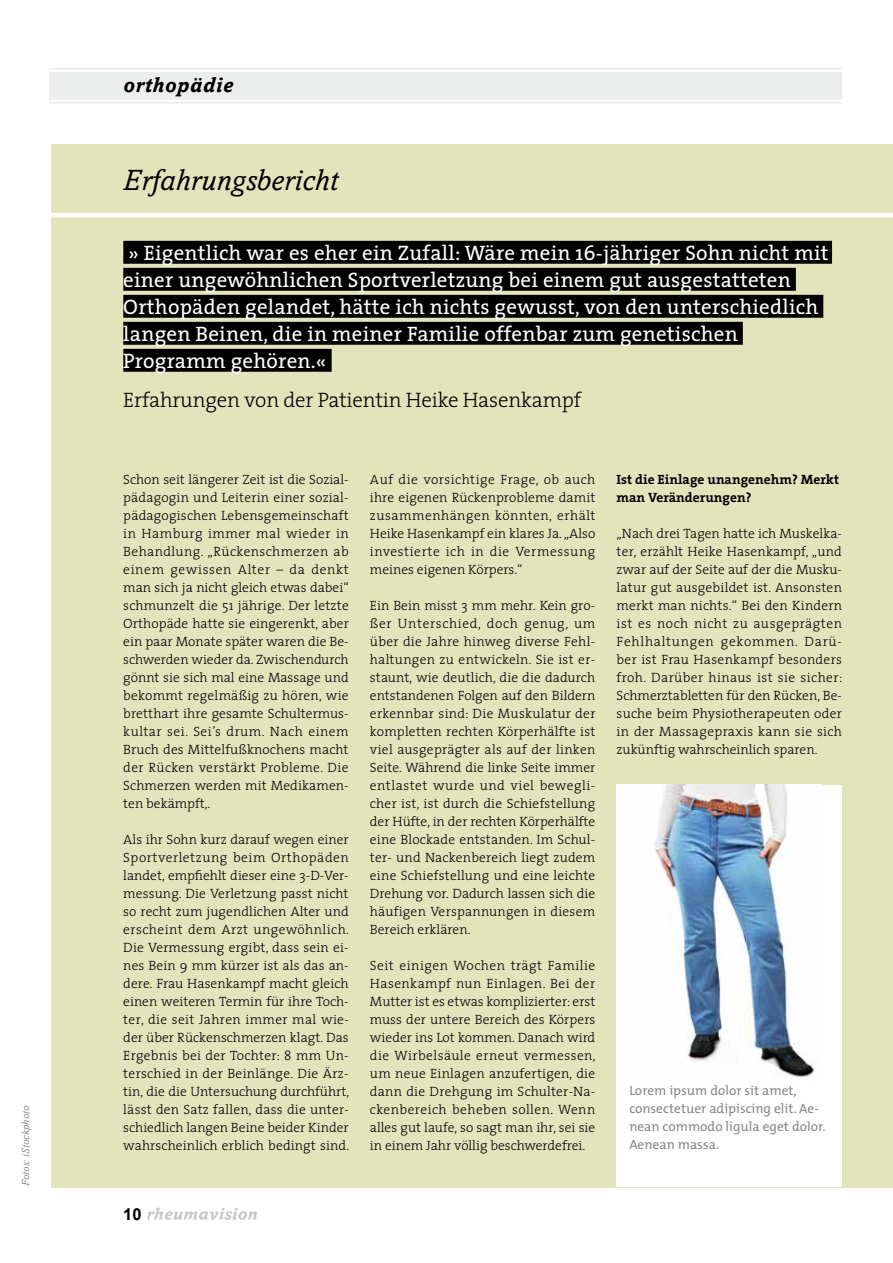
<style>
.page{position:relative;width:893px;height:1263px;background:#fff}
.page>*{position:absolute;margin:0;border:0;box-sizing:border-box;transform-origin:0 0}
.t1{font:italic 30px "Amasis";letter-spacing:.01em;color:#000}
.t2{font:21px/27px "The Serif";letter-spacing:.01em;color:#fff}
.t3{font:300 21px "The Serif";letter-spacing:-.01em;color:#000}
.t4{font:italic 700 21px "Amasis";letter-spacing:.04em;color:#000}
.t5{font:700 16.5px "Arial";color:#000}
.t6{font:300 13.5px/18px "The Serif";color:#000;text-align:justify}
.t7{font:13.5px/18px "The Mix";color:#87888a}
.t8{font:700 13.5px/18px "The Serif";color:#000}
.t9{font:italic 10.5px "Amasis";letter-spacing:.02em;color:#87888a}
</style>
<div class="page">
<svg style="left:147px;top:1207px;width:110px;height:13px"></svg>
<hr style="left:49px;top:102px;width:793px;height:2px;background:#e9e9ea">
<hr style="left:49px;top:68px;width:793px;height:2px;background:#e9e9ea">
<div style="left:49px;top:72px;width:793px;height:27px;background:#eceded"></div>
<div style="left:51px;top:145px;width:842px;height:1043px;background:#e2e4bc"></div>
<div style="left:123px;top:241px;width:709px;height:23px;background:#000"></div>
<div style="left:123px;top:268px;width:673px;height:23px;background:#000"></div>
<div style="left:123px;top:295px;width:700px;height:23px;background:#000"></div>
<div style="left:123px;top:322px;width:620px;height:23px;background:#000"></div>
<div style="left:123px;top:349px;width:209px;height:23px;background:#000"></div>
<hr style="left:51px;top:213px;width:842px;height:4px;background:#fff">
<div style="left:617px;top:784px;width:225px;height:402px;background:#fff"></div>
<img style="left:652px;top:784px;width:163px;height:293px">
<p class="t9" style="left:20px;top:1186px;width:82px;rotate:-90deg">Fotos: iStockphoto</p>
<h2 class="t4" style="left:123px;top:73px;width:111px">orthopädie</h2>
<h1 class="t1" style="left:123px;top:163px;width:216px">Erfahrungsbericht</h1>
<p class="t2" style="left:123px;top:239px;width:707px">» Eigentlich war es eher ein Zufall: Wäre mein 16-jähriger Sohn nicht mit einer ungewöhnlichen Sportverletzung bei einem gut ausgestatteten Orthopäden gelandet, hätte ich nichts gewusst, von den unterschiedlich langen Beinen, die in meiner Familie offenbar zum genetischen Programm gehören.«</p>
<h2 class="t3" style="left:123px;top:382px;width:459px">Erfahrungen von der Patientin Heike Hasenkampf</h2>
<p class="t6" style="left:123px;top:470px;width:227px">Schon seit längerer Zeit ist die Sozial&shy;pädagogin und Leiterin einer sozial&shy;pädagogischen Lebensgemeinschaft in Hamburg immer mal wieder in Behandlung. „Rückenschmerzen ab einem gewissen Alter – da denkt man sich ja nicht gleich etwas dabei“ schmunzelt die 51 jährige. Der letzte Orthopäde hatte sie eingerenkt, aber ein paar Monate später waren die Be&shy;schwerden wieder da. Zwischendurch gönnt sie sich mal eine Massage und bekommt regelmäßig zu hören, wie bretthart ihre gesamte Schultermus&shy;kultar sei. Sei’s drum. Nach einem Bruch des Mittelfußknochens macht der Rücken verstärkt Probleme. Die Schmerzen werden mit Medikamen&shy;ten bekämpft,.</p>
<p class="t6" style="left:123px;top:830px;width:227px">Als ihr Sohn kurz darauf wegen einer Sportverletzung beim Orthopäden landet, empfiehlt dieser eine 3-D-Ver&shy;messung. Die Verletzung passt nicht so recht zum jugendlichen Alter und erscheint dem Arzt ungewöhnlich.<br>Die Vermessung ergibt, dass sein ei&shy;nes Bein 9 mm kürzer ist als das an&shy;dere. Frau Hasenkampf macht gleich einen weiteren Termin für ihre Toch&shy;ter, die seit Jahren immer mal wie&shy;der über Rückenschmerzen klagt. Das Ergebnis bei der Tochter: 8 mm Un&shy;terschied in der Beinlänge. Die Ärz&shy;tin, die die Untersuchung durchführt, lässt den Satz fallen, dass die unter&shy;schiedlich langen Beine beider Kinder wahrscheinlich erblich bedingt sind.</p>
<p class="t6" style="left:370px;top:470px;width:227px">Auf die vorsichtige Frage, ob auch ihre eigenen Rückenprobleme damit zusammenhängen könnten, erhält Heike Hasenkampf ein klares Ja. „Also investierte ich in die Vermessung meines eigenen Körpers.“</p>
<p class="t6" style="left:370px;top:596px;width:227px">Ein Bein misst 3 mm mehr. Kein gro&shy;ßer Unterschied, doch genug, um über die Jahre hinweg diverse Fehl&shy;haltungen zu entwickeln. Sie ist er&shy;staunt, wie deutlich, die die dadurch entstandenen Folgen auf den Bildern erkennbar sind: Die Muskulatur der kompletten rechten Körperhälfte ist viel ausgeprägter als auf der linken Seite. Während die linke Seite immer entlastet wurde und viel bewegli&shy;cher ist, ist durch die Schiefstellung der Hüfte, in der rechten Körperhälfte eine Blockade entstanden. Im Schul&shy;ter- und Nackenbereich liegt zudem eine Schiefstellung und eine leichte Drehung vor. Dadurch lassen sich die häufigen Verspannungen in diesem Bereich erklären.</p>
<p class="t6" style="left:370px;top:956px;width:227px">Seit einigen Wochen trägt Familie Hasenkampf nun Einlagen. Bei der Mutter ist es etwas komplizierter: erst muss der untere Bereich des Körpers wieder ins Lot kommen. Danach wird die Wirbelsäule erneut vermessen, um neue Einlagen anzufertigen, die dann die Drehgung im Schulter-Na&shy;ckenbereich beheben sollen. Wenn alles gut laufe, so sagt man ihr, sei sie in einem Jahr völlig beschwerdefrei.</p>
<p class="t8" style="left:617px;top:470px;width:224px">Ist die Einlage unangenehm? Merkt man Veränderungen?</p>
<p class="t6" style="left:617px;top:524px;width:227px">„Nach drei Tagen hatte ich Muskelka&shy;ter, erzählt Heike Hasenkampf, „und zwar auf der Seite auf der die Musku&shy;latur gut ausgebildet ist. Ansonsten merkt man nichts.“ Bei den Kindern ist es noch nicht zu ausgeprägten Fehlhaltungen gekommen. Darü&shy;ber ist Frau Hasenkampf besonders froh. Darüber hinaus ist sie sicher:<br>Schmerztabletten für den Rücken, Be&shy;suche beim Physiotherapeuten oder in der Massagepraxis kann sie sich zukünftig wahrscheinlich sparen.</p>
<p class="t7" style="left:629px;top:1081px;width:198px">Lorem ipsum dolor sit amet, consectetuer adipiscing elit. Ae&shy;nean commodo ligula eget dolor.<br>Aenean massa.</p>
<p class="t5" style="left:123px;top:1203px;width:20px">10</p>
</div>
